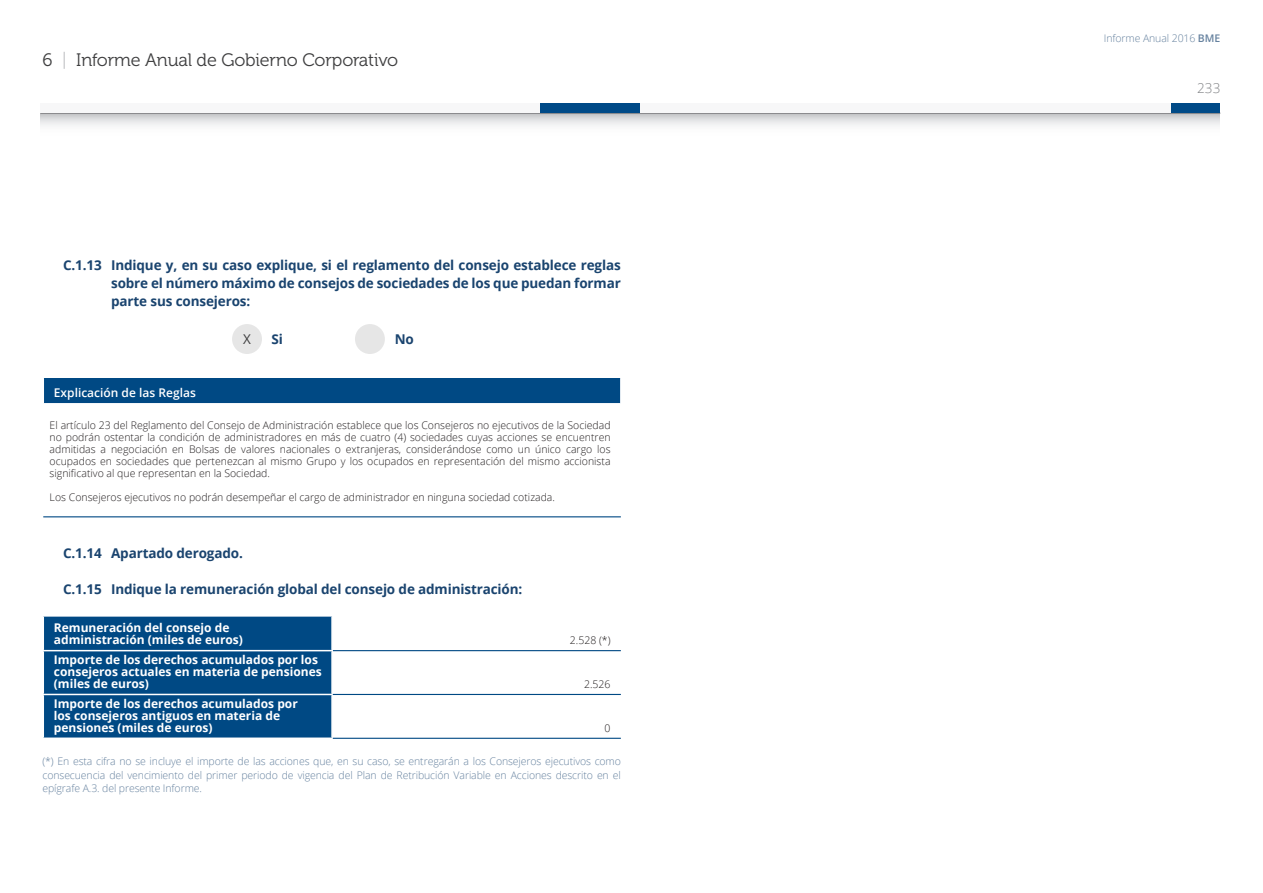
<style>
.page{position:relative;width:1263px;height:893px;background:#fff}
.page>*{position:absolute;margin:0;border:0;box-sizing:border-box;transform-origin:0 0}
.t1{font:18px "Museo 300";letter-spacing:-.01em;color:#3e3e3f}
.titulo_cuentas__tabu{font:700 13.5px/18px "Open Sans";letter-spacing:-.01em;color:#1a446f;text-align:justify}
.Títulos{font:700 13.5px "Open Sans";color:#1a446f}
.t2{font:300 13.5px "Open Sans";color:#808285}
.Checkbox{font:13.5px "Open Sans";color:#3e3e3f}
.General_Texto_tablas{font:700 12px/12px "Open Sans";color:#fff}
.Titulos_columnas_bla{font:600 12px "Open Sans";color:#fff}
.General_Cifras_tabla{font:300 10.5px/12px "Open Sans";color:#231f20;text-align:justify}
.Piés{font:300 10.5px/13.5px "Open Sans";letter-spacing:-.01em;color:#66829f;text-align:justify}
.s1{color:#c2c3c6}
.s2{font-weight:600}
</style>
<div class="page">
<svg style="left:40px;top:114px;width:1180px;height:12px"></svg>
<hr style="left:40px;top:113px;width:1180px;height:1px;background:#707073">
<div style="left:40px;top:103px;width:1180px;height:10px;background:#f7f7f8"></div>
<div style="left:540px;top:103px;width:100px;height:10px;background:#004a87"></div>
<div style="left:1171px;top:103px;width:49px;height:10px;background:#004a87"></div>
<div style="left:232px;top:324px;width:30px;height:30px;background:#e6e6e6;border-radius:50%"></div>
<div style="left:355px;top:324px;width:30px;height:30px;background:#e6e6e6;border-radius:50%"></div>
<div style="left:43px;top:378px;width:578px;height:26px;background:#004984"></div>
<hr style="left:620px;top:378px;width:2px;height:25px;background:#fff">
<hr style="left:43px;top:516px;width:578px;height:1px;background:#004984">
<svg style="left:43px;top:378px;width:1px;height:25px"></svg>
<hr style="left:43px;top:403px;width:579px;height:1px;background:#fff">
<div style="left:44px;top:617px;width:287px;height:120px;background:#004984"></div>
<hr style="left:333px;top:650px;width:288px;height:1px;background:#004984">
<hr style="left:43px;top:650px;width:290px;height:1px;background:#fff">
<hr style="left:43px;top:694px;width:290px;height:1px;background:#fff">
<hr style="left:333px;top:694px;width:288px;height:1px;background:#004984">
<hr style="left:333px;top:738px;width:288px;height:1px;background:#004984">
<h1 class="t1" style="left:43px;top:50px;width:357px">6 <span class="s1">|</span> Informe Anual de Gobierno Corporativo</h1>
<p class="titulo_cuentas__tabu" style="left:111px;top:256px;width:511px;text-indent:-48px">C.1.13 Indique y, en su caso explique, si el reglamento del consejo establece reglas sobre el número máximo de consejos de sociedades de los que puedan formar parte sus consejeros:</p>
<p class="Checkbox" style="left:243px;top:330px;width:9px">X</p>
<p class="Títulos" style="left:271px;top:330px;width:13px">Si</p>
<p class="Títulos" style="left:395px;top:330px;width:21px">No</p>
<p class="Titulos_columnas_bla" style="left:54px;top:385px;width:143px">Explicación de las Reglas</p>
<p class="General_Cifras_tabla" style="left:50px;top:418px;width:562px">El artículo 23 del Reglamento del Consejo de Administración establece que los Consejeros no ejecutivos de la Sociedad no podrán ostentar la condición de administradores en más de cuatro (4) sociedades cuyas acciones se encuentren admitidas a negociación en Bolsas de valores nacionales o extranjeras, considerándose como un único cargo los ocupados en sociedades que pertenezcan al mismo Grupo y los ocupados en representación del mismo accionista significativo al que representan en la Sociedad.</p>
<p class="General_Cifras_tabla" style="left:50px;top:490px;width:507px">Los Consejeros ejecutivos no podrán desempeñar el cargo de administrador en ninguna sociedad cotizada.</p>
<p class="titulo_cuentas__tabu" style="left:63px;top:544px;width:181px">C.1.14 Apartado derogado.</p>
<p class="titulo_cuentas__tabu" style="left:63px;top:580px;width:461px">C.1.15 Indique la remuneración global del consejo de administración:</p>
<p class="General_Texto_tablas" style="left:54px;top:622px;width:190px">Remuneración del consejo de administración (miles de euros)</p>
<p class="General_Texto_tablas" style="left:54px;top:653px;width:269px">Importe de los derechos acumulados por los consejeros actuales en materia de pensiones (miles de euros)</p>
<p class="General_Cifras_tabla" style="left:570px;top:634px;width:42px">2.528 (*)</p>
<p class="General_Cifras_tabla" style="left:584px;top:678px;width:28px">2.526</p>
<p class="General_Texto_tablas" style="left:54px;top:697px;width:245px">Importe de los derechos acumulados por los consejeros antiguos en materia de pensiones (miles de euros)</p>
<p class="General_Cifras_tabla" style="left:605px;top:722px;width:7px">0</p>
<p class="Piés" style="left:43px;top:754px;width:580px">(*) En esta cifra no se incluye el importe de las acciones que, en su caso, se entregarán a los Consejeros ejecutivos como consecuencia del vencimiento del primer periodo de vigencia del Plan de Retribución Variable en Acciones descrito en el epígrafe A.3. del presente Informe.</p>
<p class="Piés" style="left:1104px;top:31px;width:118px">Informe Anual 2016 <span class="s2">BME</span></p>
<p class="t2" style="left:1197px;top:79px;width:25px">233</p>
</div>
